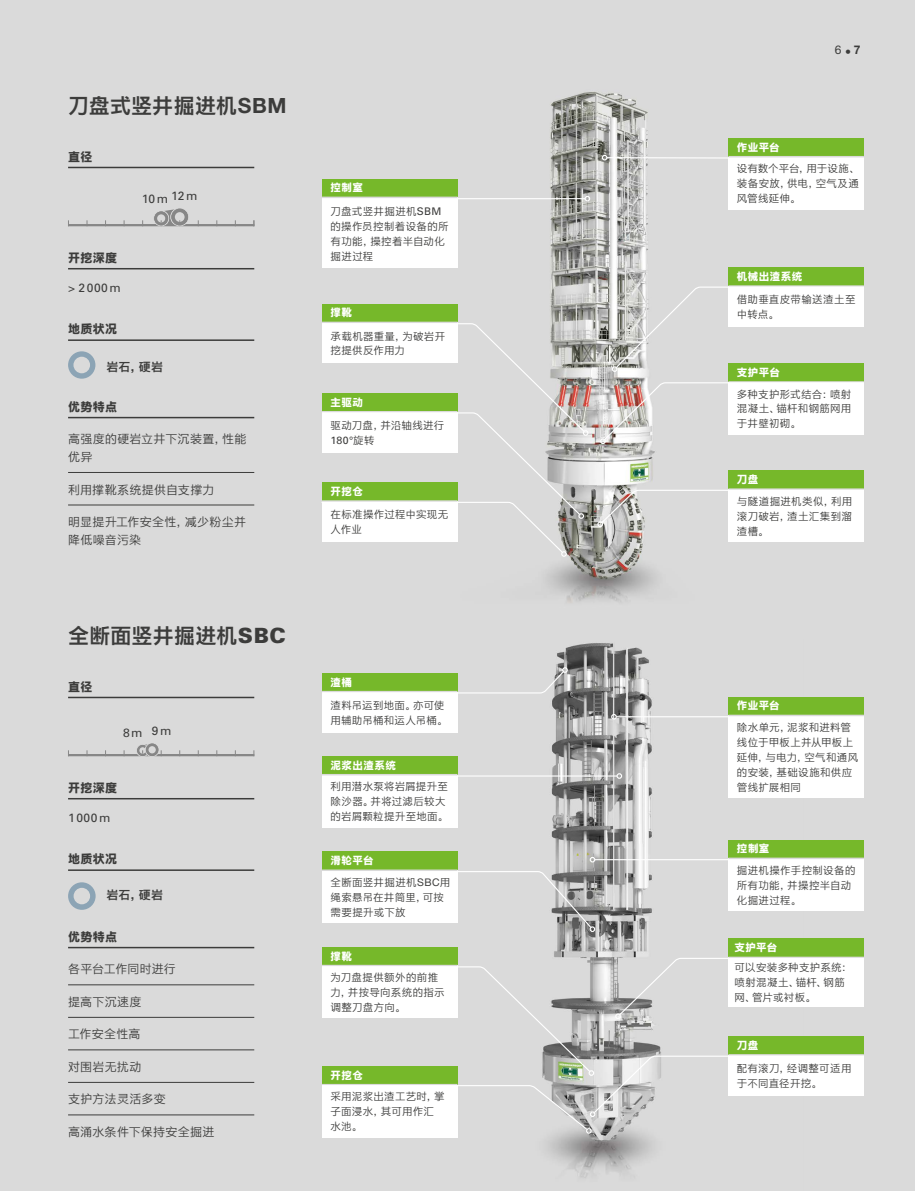
<style>
.page{position:relative;width:915px;height:1191px;background:#fff}
.page>*{position:absolute;margin:0;border:0;box-sizing:border-box;transform-origin:0 0}
.t1{font:21px "M Ying Hei PRC W7";letter-spacing:.01em;color:#3c3c3b}
.t2{font:12px/17.7px "M Ying Hei PRC W4";letter-spacing:.02em;color:#3c3c3b}
.t3{font:12px "M Ying Hei PRC W8";letter-spacing:.025em;color:#3c3c3b}
.t4{font:12px "Univers";letter-spacing:.135em;color:#3c3c3b}
.t5{font:12px "M Ying Hei PRC W7";letter-spacing:.015em;color:#3c3c3b}
.t6{font:12px "M Ying Hei PRC W4";color:#3c3c3b}
.t7{font:10.5px/14.9px "M Ying Hei PRC W4";letter-spacing:.025em;color:#3c3c3b}
.t8{font:10.5px "M Ying Hei PRC W8";letter-spacing:.045em;color:#fff}
.t9{font:10.5px "Univers";color:#3c3c3b}
.s1{font-family:"Univers";font-weight:900}
.s2{font-family:"Univers"}
.s3{font-family:"M Ying Hei PRC W4"}
.s4{font-family:"M Ying Hei PRC W8"}
.s5{font-family:"M Ying Hei PRC W7"}
</style>
<div class="page">
<div style="left:0;top:0;width:914px;height:1191px;background:#dadada"></div>
<img style="left:408px;top:643px;width:320px;height:535px">
<img style="left:457px;top:92px;width:321px;height:511px">
<hr style="left:68px;top:268px;width:186px;height:1px;background:#3c3c3b">
<hr style="left:68px;top:339px;width:186px;height:2px;background:#3c3c3b">
<hr style="left:68px;top:417px;width:186px;height:1px;background:#3c3c3b">
<hr style="left:68px;top:472px;width:186px;height:1px;background:#3c3c3b">
<hr style="left:68px;top:504px;width:186px;height:1px;background:#3c3c3b">
<hr style="left:68px;top:798px;width:186px;height:1px;background:#3c3c3b">
<hr style="left:68px;top:869px;width:186px;height:2px;background:#3c3c3b">
<hr style="left:68px;top:946px;width:186px;height:2px;background:#3c3c3b">
<hr style="left:68px;top:984px;width:186px;height:1px;background:#3c3c3b">
<hr style="left:68px;top:1017px;width:186px;height:1px;background:#3c3c3b">
<hr style="left:68px;top:1049px;width:186px;height:1px;background:#3c3c3b">
<hr style="left:68px;top:1082px;width:186px;height:1px;background:#3c3c3b">
<hr style="left:68px;top:1114px;width:186px;height:1px;background:#3c3c3b">
<svg style="left:68px;top:351px;width:27px;height:28px"></svg>
<hr style="left:68px;top:167px;width:186px;height:1px;background:#3c3c3b">
<hr style="left:68px;top:696px;width:186px;height:2px;background:#3c3c3b">
<svg style="left:68px;top:882px;width:28px;height:27px"></svg>
<hr style="left:68px;top:754px;width:186px;height:2px;background:#878787">
<svg style="left:136px;top:743px;width:26px;height:14px"></svg>
<hr style="left:68px;top:224px;width:186px;height:2px;background:#878787">
<svg style="left:153px;top:208px;width:36px;height:19px"></svg>
<svg style="left:552px;top:185px;width:4px;height:4px"></svg>
<hr style="left:606px;top:157px;width:122px;height:2px;background:#fff">
<svg style="left:601px;top:155px;width:6px;height:5px"></svg>
<hr style="left:455px;top:198px;width:130px;height:1px;background:#fff">
<svg style="left:584px;top:196px;width:6px;height:5px"></svg>
<div style="left:322px;top:179px;width:135px;height:18px;background:#76b82a"></div>
<div style="left:322px;top:197px;width:135px;height:71px;background:#fff"></div>
<hr style="left:322px;top:197px;width:135px;height:1px;background:#dadada">
<hr style="left:616px;top:716px;width:112px;height:1px;background:#fff">
<svg style="left:611px;top:714px;width:5px;height:5px"></svg>
<div style="left:728px;top:696px;width:135px;height:19px;background:#76b82a"></div>
<div style="left:728px;top:715px;width:135px;height:83px;background:#fff"></div>
<hr style="left:728px;top:714px;width:135px;height:2px;background:#dadada">
<hr style="left:594px;top:859px;width:134px;height:1px;background:#fff">
<svg style="left:589px;top:857px;width:6px;height:5px"></svg>
<div style="left:728px;top:839px;width:135px;height:19px;background:#76b82a"></div>
<div style="left:728px;top:858px;width:135px;height:53px;background:#fff"></div>
<hr style="left:728px;top:857px;width:135px;height:2px;background:#dadada">
<hr style="left:457px;top:775px;width:160px;height:1px;background:#fff">
<svg style="left:616px;top:773px;width:6px;height:6px"></svg>
<div style="left:322px;top:756px;width:135px;height:18px;background:#76b82a"></div>
<div style="left:322px;top:774px;width:135px;height:53px;background:#fff"></div>
<hr style="left:322px;top:774px;width:135px;height:1px;background:#dadada">
<div style="left:728px;top:138px;width:135px;height:19px;background:#76b82a"></div>
<div style="left:728px;top:157px;width:135px;height:52px;background:#fff"></div>
<hr style="left:728px;top:156px;width:135px;height:1px;background:#dadada">
<div style="left:728px;top:267px;width:135px;height:19px;background:#76b82a"></div>
<hr style="left:728px;top:285px;width:135px;height:2px;background:#dadada">
<div style="left:728px;top:363px;width:135px;height:19px;background:#76b82a"></div>
<hr style="left:728px;top:381px;width:135px;height:2px;background:#dadada">
<div style="left:728px;top:470px;width:135px;height:19px;background:#76b82a"></div>
<div style="left:728px;top:489px;width:135px;height:53px;background:#fff"></div>
<hr style="left:728px;top:488px;width:135px;height:2px;background:#dadada">
<div style="left:322px;top:691px;width:135px;height:41px;background:#fff"></div>
<svg style="left:322px;top:667px;width:245px;height:27px"></svg>
<div style="left:322px;top:851px;width:135px;height:19px;background:#76b82a"></div>
<hr style="left:322px;top:869px;width:135px;height:2px;background:#dadada">
<svg style="left:322px;top:870px;width:273px;height:62px"></svg>
<div style="left:322px;top:1084px;width:135px;height:53px;background:#fff"></div>
<svg style="left:597px;top:489px;width:267px;height:38px"></svg>
<div style="left:728px;top:938px;width:135px;height:19px;background:#76b82a"></div>
<hr style="left:728px;top:956px;width:135px;height:2px;background:#dadada">
<svg style="left:600px;top:382px;width:264px;height:62px"></svg>
<svg style="left:611px;top:286px;width:253px;height:86px"></svg>
<div style="left:322px;top:946px;width:135px;height:19px;background:#76b82a"></div>
<svg style="left:322px;top:957px;width:542px;height:176px"></svg>
<div style="left:322px;top:304px;width:135px;height:18px;background:#76b82a"></div>
<svg style="left:321px;top:323px;width:267px;height:234px"></svg>
<h1 class="t1" style="left:68px;top:93px;width:220px">刀盘式竖井掘进机SBM</h1>
<p class="t3" style="left:68px;top:149px;width:26px">直径</p>
<p class="t4" style="left:142px;top:190px;width:57px">10m 12m</p>
<p class="t3" style="left:68px;top:250px;width:50px">开挖深度</p>
<p class="t4" style="left:68px;top:281px;width:54px">&gt; 2000m</p>
<p class="t3" style="left:68px;top:322px;width:50px">地质状况</p>
<p class="t5" style="left:106px;top:359px;width:58px">岩石，硬岩</p>
<p class="t3" style="left:68px;top:399px;width:50px">优势特点</p>
<p class="t2" style="left:68px;top:430px;width:180px">高强度的硬岩立井下沉装置，性能优异</p>
<p class="t2" style="left:68px;top:480px;width:148px">利用撑靴系统提供自支撑力</p>
<p class="t2" style="left:68px;top:513px;width:179px">明显提升工作安全性，减少粉尘并降低噪音污染</p>
<h1 class="t1" style="left:68px;top:622px;width:219px">全断面竖井掘进机<span class="s1">SBC</span></h1>
<p class="t3" style="left:68px;top:679px;width:26px">直径</p>
<p class="t4" style="left:123px;top:724px;width:50px">8m 9m</p>
<p class="t3" style="left:68px;top:780px;width:50px">开挖深度</p>
<p class="t4" style="left:68px;top:810px;width:44px">1000m</p>
<p class="t3" style="left:68px;top:852px;width:50px">地质状况</p>
<p class="t5" style="left:106px;top:887px;width:58px">岩石，硬岩</p>
<p class="t3" style="left:68px;top:929px;width:50px">优势特点</p>
<p class="t6" style="left:68px;top:961px;width:109px">各平台工作同时进行</p>
<p class="t2" style="left:68px;top:992px;width:75px">提高下沉速度</p>
<p class="t2" style="left:68px;top:1025px;width:74px">工作安全性高</p>
<p class="t2" style="left:68px;top:1057px;width:75px">对围岩无扰动</p>
<p class="t2" style="left:68px;top:1090px;width:99px">支护方法灵活多变</p>
<p class="t2" style="left:68px;top:1122px;width:148px">高涌水条件下保持安全掘进</p>
<p class="t8" style="left:330px;top:181px;width:34px">控制室</p>
<p class="t7" style="left:330px;top:204px;width:119px">刀盘式竖井掘进机<span class="s2">SBM</span>的操作员控制着设备的所有功能，操控着半自动化掘进过程</p>
<p class="t8" style="left:330px;top:306px;width:23px">撑靴</p>
<p class="t7" style="left:330px;top:328px;width:116px">承载机器重量，为破岩开挖提供反作用力</p>
<p class="t8" style="left:330px;top:395px;width:34px">主驱动</p>
<p class="t7" style="left:330px;top:417px;width:115px">驱动刀盘，并沿轴线进行</p>
<p class="t9" style="left:330px;top:433px;width:46px">180°<span class="s3">旋转</span></p>
<p class="t8" style="left:330px;top:485px;width:34px">开挖仓</p>
<p class="t7" style="left:330px;top:507px;width:119px">在标准操作过程中实现无人作业</p>
<p class="t8" style="left:330px;top:675px;width:23px">渣桶</p>
<p class="t7" style="left:330px;top:697px;width:119px">渣料吊运到地面。亦可使用辅助吊桶和运人吊桶。</p>
<p class="t8" style="left:330px;top:758px;width:67px">泥浆出渣系统</p>
<p class="t7" style="left:330px;top:779px;width:119px">利用潜水泵将岩屑提升至除沙器。并将过滤后较大的岩屑颗粒提升至地面。</p>
<p class="t8" style="left:330px;top:854px;width:44px">滑轮平台</p>
<p class="t7" style="left:330px;top:874px;width:121px">全断面竖井掘进机SBC用绳索悬吊在井筒里，可按需要提升或下放</p>
<p class="t8" style="left:330px;top:949px;width:23px">撑靴</p>
<p class="t7" style="left:330px;top:970px;width:116px">为刀盘提供额外的前推力，并按导向系统的指示调整刀盘方向。</p>
<p class="t8" style="left:330px;top:1068px;width:34px">开挖仓</p>
<p class="t7" style="left:330px;top:1089px;width:115px">采用泥浆出渣工艺时，掌子面浸水，其可用作汇水池。</p>
<p class="t2" style="left:834px;top:40px;width:27px">6<span class="s4">•</span><span class="s5">7</span></p>
<p class="t8" style="left:736px;top:141px;width:44px">作业平台</p>
<p class="t7" style="left:736px;top:161px;width:124px;text-align:justify">设有数个平台，用于设施、装备安放，供电，空气及通风管线延伸。</p>
<p class="t8" style="left:736px;top:270px;width:67px">机械出渣系统</p>
<p class="t7" style="left:736px;top:292px;width:120px">借助垂直皮带输送渣土至中转点。</p>
<p class="t8" style="left:736px;top:366px;width:44px">支护平台</p>
<p class="t7" style="left:736px;top:386px;width:116px;text-align:justify">多种支护形式结合：喷射混凝土、锚杆和钢筋网用于井壁初砌。</p>
<p class="t8" style="left:736px;top:473px;width:23px">刀盘</p>
<p class="t7" style="left:736px;top:493px;width:117px;text-align:justify">与隧道掘进机类似，利用滚刀破岩，渣土汇集到溜渣槽。</p>
<p class="t8" style="left:736px;top:699px;width:44px">作业平台</p>
<p class="t7" style="left:736px;top:720px;width:123px">除水单元，泥浆和进料管线位于甲板上并从甲板上延伸，与电力，空气和通风的安装，基础设施和供应管线扩展相同</p>
<p class="t8" style="left:736px;top:842px;width:34px">控制室</p>
<p class="t7" style="left:736px;top:862px;width:120px">掘进机操作手控制设备的所有功能，并操控半自动化掘进过程。</p>
<p class="t8" style="left:734px;top:941px;width:44px">支护平台</p>
<p class="t7" style="left:734px;top:959px;width:119px">可以安装多种支护系统：喷射混凝土、锚杆、钢筋网、管片或衬板。</p>
<p class="t8" style="left:736px;top:1038px;width:23px">刀盘</p>
<p class="t7" style="left:736px;top:1060px;width:116px">配有滚刀，经调整可适用于不同直径开挖。</p>
</div>
